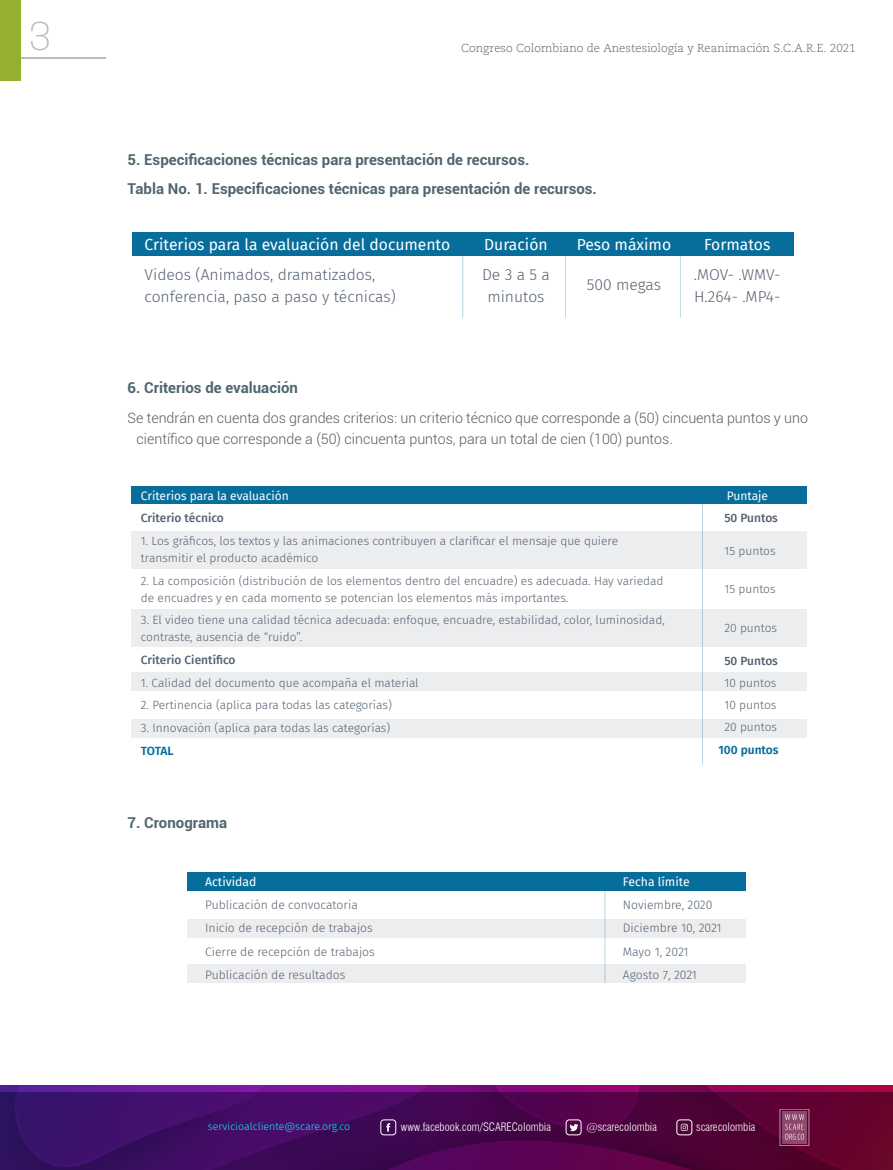
<style>
.page{position:relative;width:893px;height:1170px;background:#fff}
.page>*{position:absolute;margin:0;border:0;box-sizing:border-box;transform-origin:0 0}
.t1{font:300 36px "Cooper Hewitt";color:#b9b8b8}
.t2{font:300 15.75px/22.2px "Fira Sans";color:#556270}
.t3{font:15.75px "Fira Sans";color:#fff}
.t4{font:700 15px/29.5px "Roboto";color:#506670}
.t5{font:300 14.25px/21px "Roboto";color:#5a5a59}
.t6{font:300 12.15px/23.1px "Fira Sans";color:#556270}
.t7{font:12.15px "Fira Sans";color:#fff}
.t8{font:300 12px/17px "Fira Sans";color:#556270}
.t9{font:500 12px "Fira Sans";color:#556270}
.t10{font:12px "Fira Sans";color:#fff}
.t11{font:600 12px "Fira Sans";color:#076d9b}
.t12{font:300 11.55px "Caecilia LT Std";color:#56686d}
.t13{font:300 condensed 11.4px "Swiss 721 BT";color:#fff}
.t14{font:300 10.65px "Fira Sans";color:#00edff}
</style>
<div class="page">
<svg style="left:0;top:1085px;width:893px;height:84px;background:#4e0855"></svg>
<hr style="left:0;top:57px;width:106px;height:2px;background:#000">
<div style="left:0;top:0;width:21px;height:81px;background:#95b02f"></div>
<div style="left:132px;top:232px;width:661px;height:24px;background:#076d9b"></div>
<hr style="left:462px;top:233px;width:1px;height:84px;background:#076d9b">
<hr style="left:565px;top:233px;width:1px;height:84px;background:#076d9b">
<hr style="left:680px;top:233px;width:1px;height:84px;background:#076d9b">
<div style="left:131px;top:485px;width:676px;height:18px;background:#076d9b"></div>
<div style="left:131px;top:531px;width:676px;height:37px;background:#ecedef"></div>
<div style="left:131px;top:609px;width:676px;height:38px;background:#ecedef"></div>
<div style="left:131px;top:672px;width:676px;height:19px;background:#ecedef"></div>
<div style="left:131px;top:718px;width:676px;height:19px;background:#ecedef"></div>
<hr style="left:702px;top:486px;width:1px;height:278px;background:#076d9b">
<div style="left:187px;top:872px;width:559px;height:18px;background:#076d9b"></div>
<div style="left:187px;top:918px;width:559px;height:19px;background:#ecedef"></div>
<div style="left:187px;top:964px;width:559px;height:18px;background:#ecedef"></div>
<hr style="left:605px;top:872px;width:1px;height:110px;background:#076d9b">
<svg style="left:379px;top:1119px;width:178px;height:15px;background:#460a4f"></svg>
<svg style="left:564px;top:1117px;width:95px;height:17px;background:#570e4a"></svg>
<svg style="left:674px;top:1117px;width:85px;height:19px;background:#560d3c"></svg>
<svg style="left:775px;top:1102px;width:40px;height:51px;background:#7a2e55"></svg>
<h1 class="t1" style="left:29px;top:16px;width:23px">3</h1>
<p class="t12" style="left:461px;top:42px;width:396px">Congreso Colombiano de Anestesiología y Reanimación S.C.A.R.E. 2021</p>
<p class="t4" style="left:128px;top:144px;width:471px">5. Especificaciones técnicas para presentación de recursos.<br>Tabla No. 1. Especificaciones técnicas para presentación de recursos.</p>
<h2 class="t3" style="left:145px;top:233px;width:307px">Criterios para la evaluación del documento</h2>
<h2 class="t2" style="left:145px;top:263px;width:253px">Videos (Animados, dramatizados, conferencia, paso a paso y técnicas)</h2>
<h2 class="t3" style="left:484px;top:233px;width:65px">Duración</h2>
<h2 class="t2" style="left:482px;top:263px;width:69px;text-align:center">De 3 a 5 a minutos</h2>
<h2 class="t3" style="left:577px;top:233px;width:96px">Peso máximo</h2>
<h2 class="t2" style="left:587px;top:273px;width:76px">500 megas</h2>
<h2 class="t3" style="left:704px;top:233px;width:68px">Formatos</h2>
<h2 class="t2" style="left:694px;top:263px;width:88px">.MOV- .WMV-<br>H.264- .MP4-</h2>
<p class="t4" style="left:128px;top:372px;width:172px">6. Criterios de evaluación</p>
<p class="t5" style="left:137px;top:406px;width:673px;text-indent:-9px">Se tendrán en cuenta dos grandes criterios: un criterio técnico que corresponde a (50) cincuenta puntos y uno científico que corresponde a (50) cincuenta puntos, para un total de cien (100) puntos.</p>
<p class="t10" style="left:141px;top:486px;width:149px">Criterios para la evaluación</p>
<p class="t9" style="left:141px;top:508px;width:84px">Criterio técnico</p>
<p class="t8" style="left:141px;top:532px;width:479px">1. Los gráficos, los textos y las animaciones contribuyen a clarificar el mensaje que quiere transmitir el producto académico</p>
<p class="t8" style="left:141px;top:572px;width:524px">2. La composición (distribución de los elementos dentro del encuadre) es adecuada. Hay variedad de encuadres y en cada momento se potencian los elementos más importantes.</p>
<p class="t8" style="left:141px;top:611px;width:525px">3. El video tiene una calidad técnica adecuada: enfoque, encuadre, estabilidad, color, luminosidad, contraste, ausencia de “ruido”.</p>
<p class="t9" style="left:141px;top:650px;width:96px">Criterio Científico</p>
<p class="t8" style="left:141px;top:673px;width:279px">1. Calidad del documento que acompaña el material</p>
<p class="t8" style="left:141px;top:696px;width:252px">2. Pertinencia (aplica para todas las categorías)</p>
<p class="t8" style="left:141px;top:719px;width:251px">3. Innovación (aplica para todas las categorías)</p>
<p class="t11" style="left:141px;top:740px;width:34px">TOTAL</p>
<p class="t4" style="left:128px;top:807px;width:101px">7. Cronograma</p>
<p class="t10" style="left:727px;top:486px;width:43px">Puntaje</p>
<p class="t9" style="left:724px;top:508px;width:55px">50 Puntos</p>
<p class="t8" style="left:724px;top:542px;width:53px">15 puntos</p>
<p class="t8" style="left:724px;top:580px;width:53px">15 puntos</p>
<p class="t8" style="left:724px;top:619px;width:54px">20 puntos</p>
<p class="t9" style="left:724px;top:650px;width:55px">50 Puntos</p>
<p class="t8" style="left:724px;top:674px;width:54px">10 puntos</p>
<p class="t8" style="left:724px;top:696px;width:54px">10 puntos</p>
<p class="t8" style="left:724px;top:717px;width:54px">20 puntos</p>
<p class="t11" style="left:718px;top:740px;width:62px">100 puntos</p>
<p class="t7" style="left:205px;top:872px;width:53px">Actividad</p>
<p class="t6" style="left:205px;top:893px;width:171px">Publicación de convocatoria<br>Inicio de recepción de trabajos<br>Cierre de recepción de trabajos<br>Publicación de resultados</p>
<p class="t7" style="left:623px;top:872px;width:68px">Fecha límite</p>
<p class="t6" style="left:623px;top:893px;width:100px">Noviembre, 2020<br>Diciembre 10, 2021<br>Mayo 1, 2021<br>Agosto 7, 2021</p>
<p class="t14" style="left:208px;top:1118px;width:144px">servicioalcliente@scare.org.co</p>
<p class="t13" style="left:401px;top:1119px;width:151px">www.facebook.com/SCAREColombia</p>
<p class="t13" style="left:586px;top:1119px;width:72px">@scarecolombia</p>
<p class="t13" style="left:696px;top:1119px;width:61px">scarecolombia</p>
</div>
